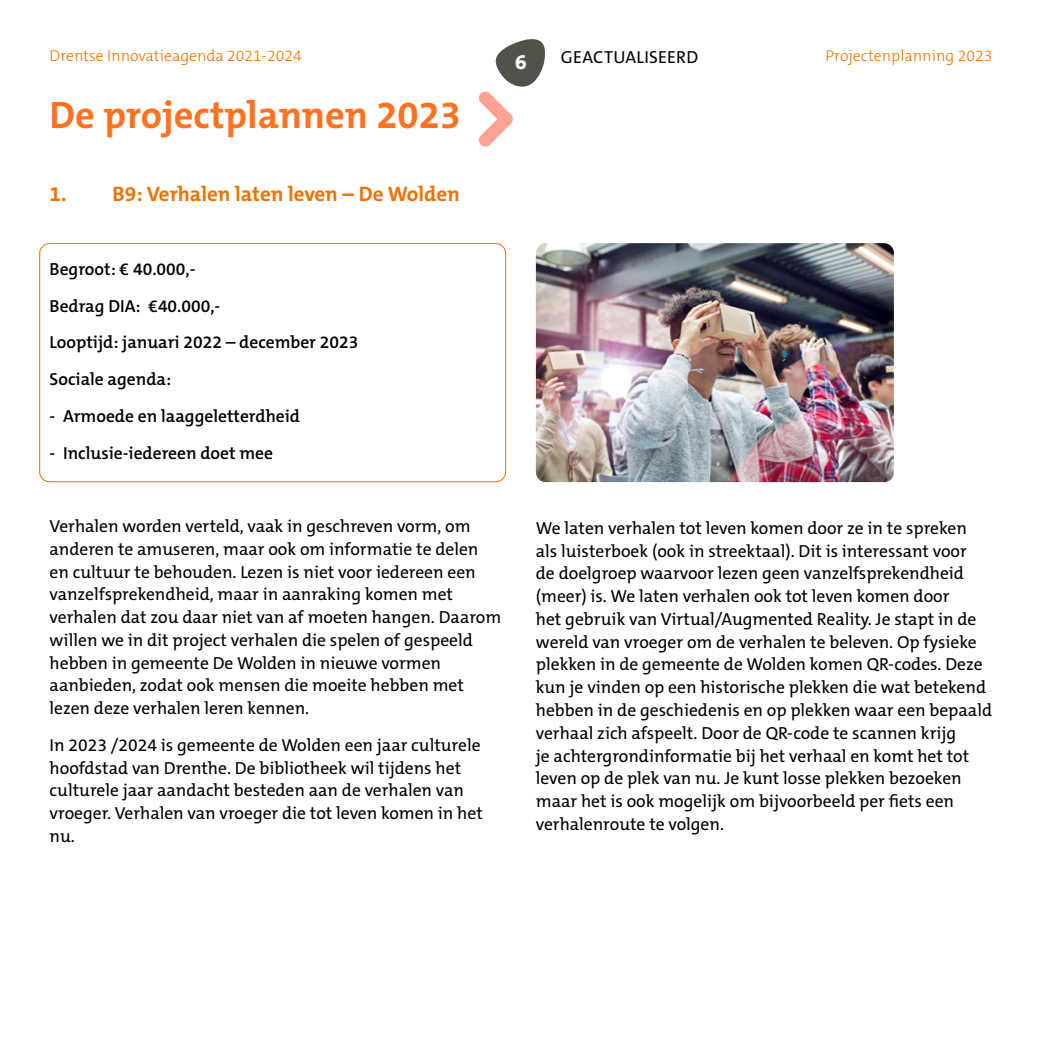
<style>
.page{position:relative;width:1042px;height:1042px;background:#fff}
.page>*{position:absolute;margin:0;border:0;box-sizing:border-box;transform-origin:0 0}
.t1{font:700 38.5px "The Mix C5";color:#ff7320}
.t2{font:700 21px "The Mix C5";color:#ee7203}
.t3{font:800 21px "The Mix C5";color:#fff}
.t4{font:17.5px/22.8px "The Mix C5";color:#000}
.t5{font:600 17.5px/36.8px "The Mix C5";color:#000}
.t6{font:300 15.75px "The Mix C5";color:#ee7203}
</style>
<div class="page">
<div style="left:39px;top:243px;width:467px;height:239px;border:1px solid #ee7203;border-radius:10px"></div>
<img style="left:536px;top:243px;width:358px;height:239px">
<svg style="left:478px;top:39px;width:67px;height:108px"></svg>
<p class="t6" style="left:50px;top:46px;width:254px">Drentse Innovatieagenda 2021-2024</p>
<p class="t6" style="left:825px;top:46px;width:168px">Projectenplanning 2023</p>
<p class="t3" style="left:515px;top:48px;width:13px">6</p>
<p class="t4" style="left:561px;top:45px;width:139px">GEACTUALISEERD</p>
<h1 class="t1" style="left:50px;top:90px;width:413px">De projectplannen 2023</h1>
<p class="t2" style="left:50px;top:181px;width:412px">1. B9: Verhalen laten leven – De Wolden</p>
<p class="t5" style="left:50px;top:251px;width:310px">Begroot: € 40.000,-<br>Bedrag DIA: €40.000,-<br>Looptijd: januari 2022 – december 2023<br>Sociale agenda:</p>
<p class="t5" style="left:50px;top:398px;width:252px">- Armoede en laaggeletterdheid</p>
<p class="t5" style="left:50px;top:434px;width:225px">- Inclusie-iedereen doet mee</p>
<p class="t4" style="left:50px;top:515px;width:453px">Verhalen worden verteld, vaak in geschreven vorm, om anderen te amuseren, maar ook om informatie te delen en cultuur te behouden. Lezen is niet voor iedereen een vanzelfsprekendheid, maar in aanraking komen met verhalen dat zou daar niet van af moeten hangen. Daarom willen we in dit project verhalen die spelen of gespeeld hebben in gemeente De Wolden in nieuwe vormen aanbieden, zodat ook mensen die moeite hebben met lezen deze verhalen leren kennen.</p>
<p class="t4" style="left:50px;top:734px;width:435px">In 2023 /2024 is gemeente de Wolden een jaar culturele hoofdstad van Drenthe. De bibliotheek wil tijdens het culturele jaar aandacht besteden aan de verhalen van vroeger. Verhalen van vroeger die tot leven komen in het nu.</p>
<p class="t4" style="left:536px;top:517px;width:458px">We laten verhalen tot leven komen door ze in te spreken als luisterboek (ook in streektaal). Dit is interessant voor<br>de doelgroep waarvoor lezen geen vanzelfsprekendheid (meer) is. We laten verhalen ook tot leven komen door<br>het gebruik van Virtual/Augmented Reality. Je stapt in de wereld van vroeger om de verhalen te beleven. Op fysieke plekken in de gemeente de Wolden komen QR-codes. Deze kun je vinden op een historische plekken die wat betekend hebben in de geschiedenis en op plekken waar een bepaald verhaal zich afspeelt. Door de QR-code te scannen krijg<br>je achtergrondinformatie bij het verhaal en komt het tot leven op de plek van nu. Je kunt losse plekken bezoeken maar het is ook mogelijk om bijvoorbeeld per fiets een verhalenroute te volgen.</p>
</div>
